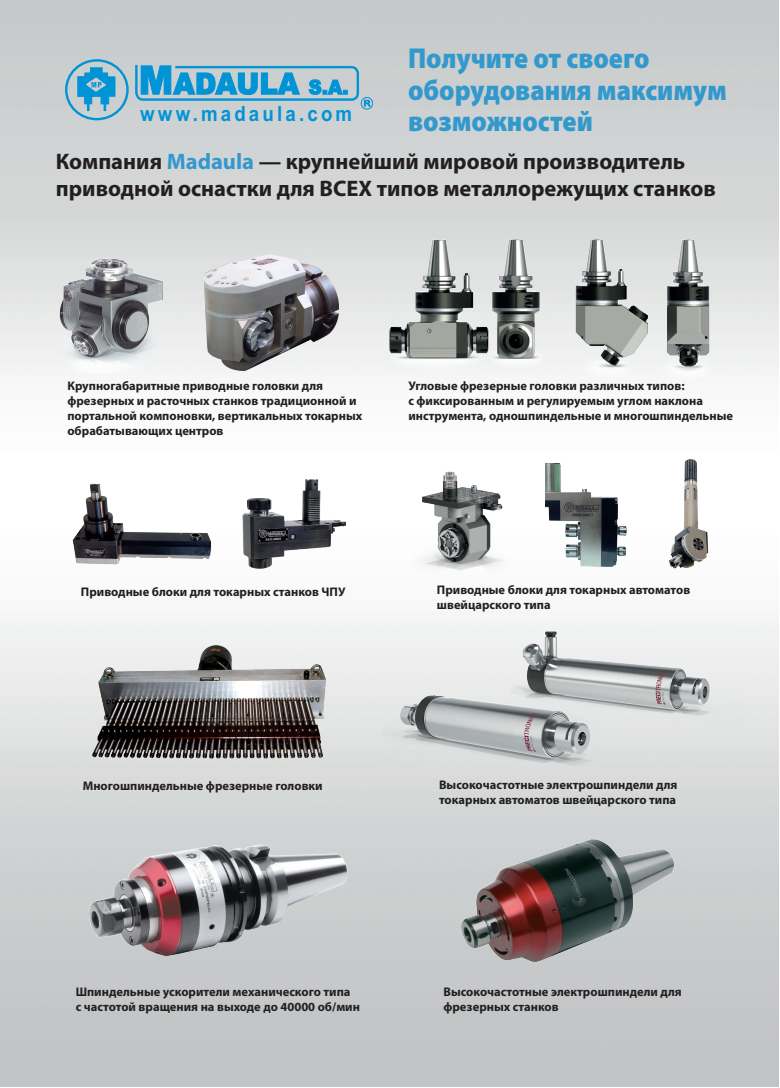
<style>
.page{position:relative;width:780px;height:1088px;background:#fff}
.page>*{position:absolute;margin:0;border:0;box-sizing:border-box;transform-origin:0 0}
.t1{font:900 28.88px/31.5px "Myriad Pro";color:#39c;scale:.91 1}
.t2{font:700 22.5px/27px "Myriad Pro";color:#231f20}
.t3{font:700 21px "Arial";letter-spacing:.17em;color:#0094d7;scale:.89 1}
.t4{font:700 12.5px/15px "Myriad Pro";color:#231f20}
.s1{color:#39c}
</style>
<div class="page">
<img style="left:0;top:0;width:778px;height:1086px">
<div style="left:65px;top:59px;width:64px;height:61px;border:2px solid #0094d7;border-radius:50%"></div>
<svg style="left:128px;top:49px;width:243px;height:58px;background:#8fbcd0"></svg>
<div style="left:361px;top:97px;width:12px;height:12px;border:1px solid #0094d7;border-radius:50%"></div>
<svg style="left:74px;top:53px;width:42px;height:58px;background:#6eb3d1"></svg>
<img style="left:40px;top:246px;width:135px;height:128px">
<img style="left:376px;top:228px;width:176px;height:141px">
<img style="left:552px;top:225px;width:183px;height:158px">
<img style="left:70px;top:481px;width:144px;height:88px">
<img style="left:224px;top:472px;width:137px;height:103px">
<img style="left:545px;top:464px;width:95px;height:105px">
<img style="left:640px;top:448px;width:99px;height:132px">
<img style="left:412px;top:464px;width:100px;height:111px">
<img style="left:53px;top:811px;width:317px;height:164px">
<img style="left:462px;top:839px;width:211px;height:122px">
<img style="left:92px;top:644px;width:238px;height:116px">
<img style="left:510px;top:625px;width:235px;height:99px">
<img style="left:382px;top:679px;width:215px;height:95px">
<img style="left:180px;top:246px;width:196px;height:147px">
<h1 class="t1" style="left:408px;top:42px;width:352px">Получите от своего оборудования максимум возможностей</h1>
<h2 class="t2" style="left:56px;top:147px;width:661px">Компания <span class="s1">Madaula</span> — крупнейший мировой производитель приводной оснастки для ВСЕХ типов металлорежущих станков</h2>
<h3 class="t3" style="left:140px;top:99px;width:240px">www.madaula.com</h3>
<p class="t4" style="left:67px;top:378px;width:296px">Крупногабаритные приводные головки для фрезерных и расточных станков традиционной и портальной компоновки, вертикальных токарных обрабатывающих центров</p>
<p class="t4" style="left:408px;top:378px;width:326px">Угловые фрезерные головки различных типов:<br>с фиксированным и регулируемым углом наклона инструмента, одношпиндельные и многошпиндельные</p>
<p class="t4" style="left:81px;top:583px;width:266px">Приводные блоки для токарных станков ЧПУ</p>
<p class="t4" style="left:437px;top:581px;width:255px">Приводные блоки для токарных автоматов швейцарского типа</p>
<p class="t4" style="left:83px;top:777px;width:241px">Многошпиндельные фрезерные головки</p>
<p class="t4" style="left:439px;top:776px;width:240px">Высокочастотные электрошпиндели для токарных автоматов швейцарского типа</p>
<p class="t4" style="left:76px;top:984px;width:286px">Шпиндельные ускорители механического типа<br>с частотой вращения на выходе до 40000 об/мин</p>
<p class="t4" style="left:443px;top:984px;width:240px">Высокочастотные электрошпиндели для фрезерных станков</p>
</div>
